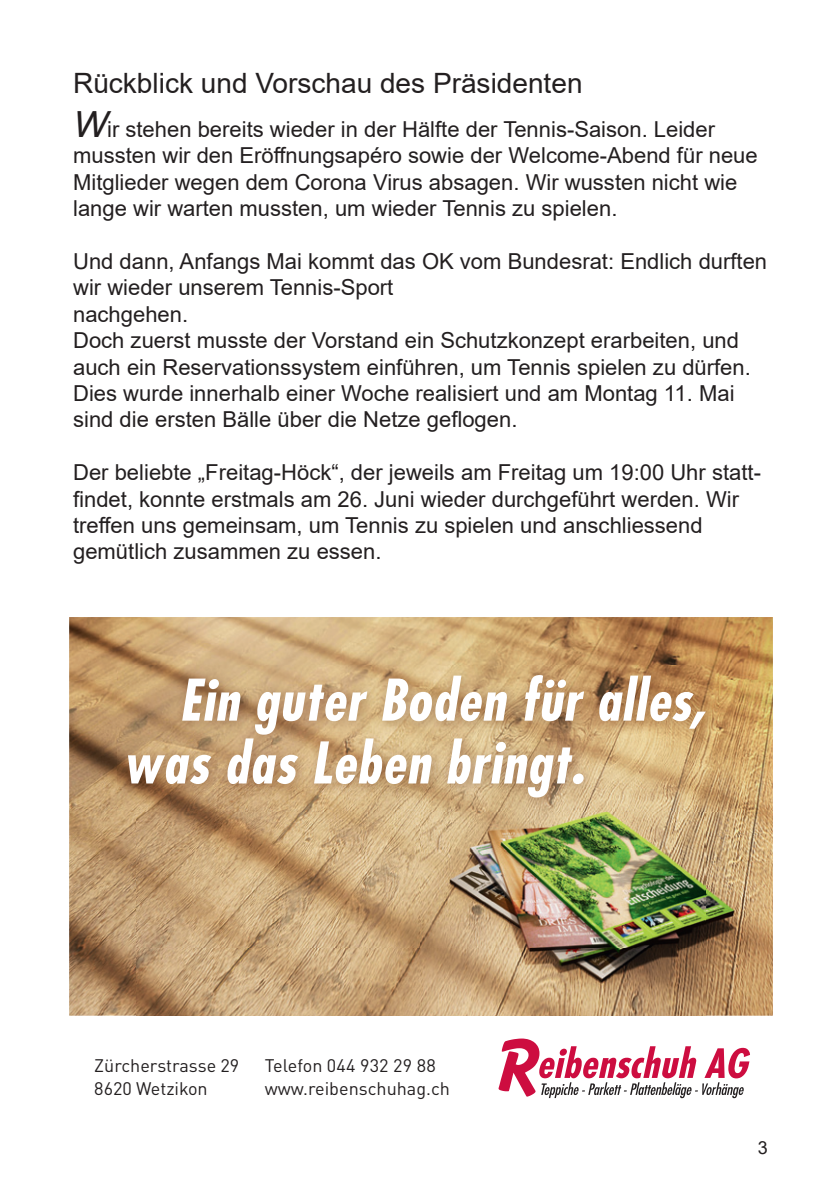
<style>
.page{position:relative;width:840px;height:1191px;background:#fff}
.page>*{position:absolute;margin:0;border:0;box-sizing:border-box;transform-origin:0 0}
.t1{font:italic 700 condensed 55.8px/62.8px "Futura";letter-spacing:.02em;color:#fff}
.t2{font:28px "Arial";color:#231f20}
.t3{font:22px/26.4px "Arial";color:#231f20}
.t4{font:18px/22.4px "DIN Pro";color:#231f20}
.t5{font:18px "Arial";color:#231f20}
.s1{font-style:italic;font-size:36px}
</style>
<div class="page">
<img style="left:69px;top:617px;width:703px;height:482px">
<p class="t2" style="left:73px;top:64px;width:510px">Rückblick und Vorschau des Präsidenten</p>
<p class="t3" style="left:73px;top:116px;width:685px"><span class="s1">W</span>ir stehen bereits wieder in der Hälfte der Tennis-Saison. Leider mussten wir den Eröffnungsapéro sowie der Welcome-Abend für neue Mitglieder wegen dem Corona Virus absagen. Wir wussten nicht wie lange wir warten mussten, um wieder Tennis zu spielen.</p>
<p class="t3" style="left:73px;top:248px;width:695px">Und dann, Anfangs Mai kommt das OK vom Bundesrat: Endlich durften wir wieder unserem Tennis-Sport<br>nachgehen.<br>Doch zuerst musste der Vorstand ein Schutzkonzept erarbeiten, und auch ein Reservationssystem einführen, um Tennis spielen zu dürfen.<br>Dies wurde innerhalb einer Woche realisiert und am Montag 11. Mai sind die ersten Bälle über die Netze geflogen.</p>
<p class="t3" style="left:73px;top:459px;width:689px">Der beliebte „Freitag-Höck“, der jeweils am Freitag um 19:00 Uhr statt&shy;findet, konnte erstmals am 26. Juni wieder durchgeführt werden. Wir treffen uns gemeinsam, um Tennis zu spielen und anschliessend gemütlich zusammen zu essen.</p>
<h1 class="t1" style="left:123px;top:668px;width:584px;text-indent:56px">Ein guter Boden für alles, was das Leben bringt.</h1>
<p class="t4" style="left:94px;top:1052px;width:146px">Zürcherstrasse 29<br>8620 Wetzikon</p>
<p class="t4" style="left:265px;top:1052px;width:186px">Telefon 044 932 29 88 www.reibenschuhag.ch</p>
<p class="t5" style="left:757px;top:1135px;width:12px">3</p>
</div>
